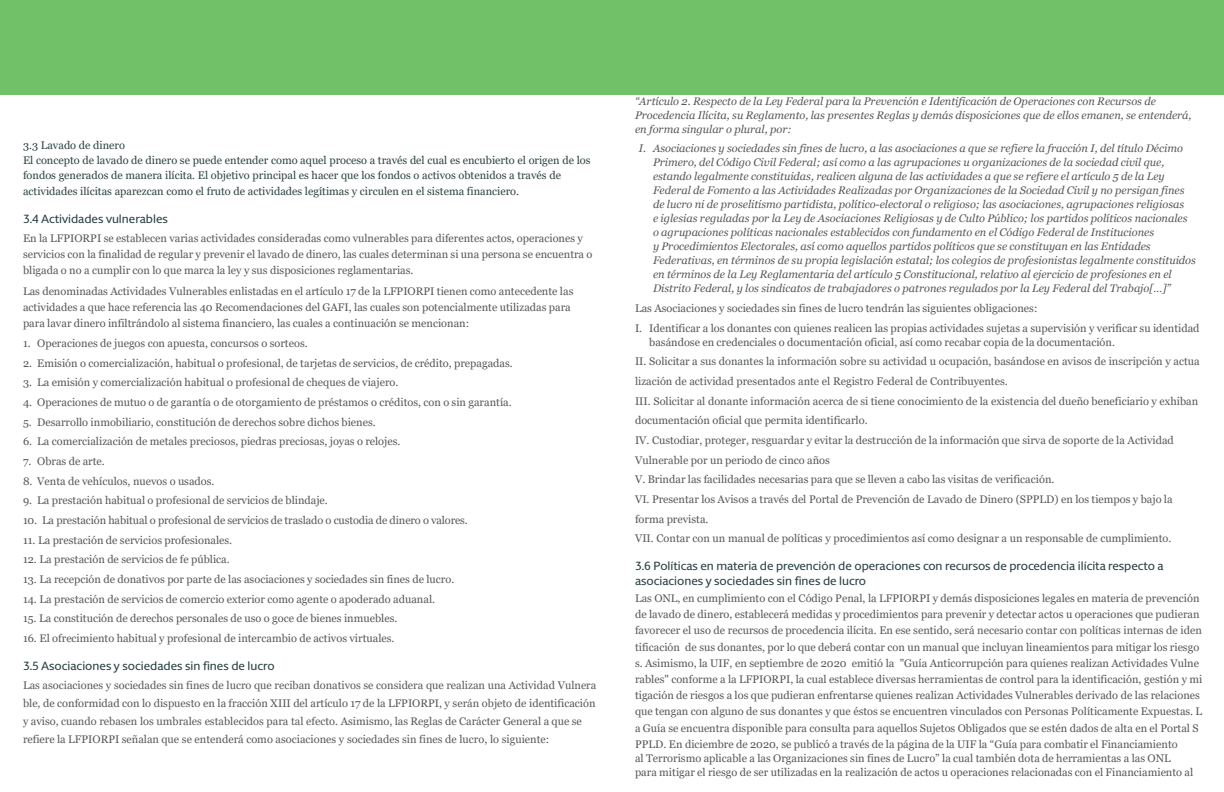
<style>
.page{position:relative;width:1224px;height:792px;background:#fff}
.page>*{position:absolute;margin:0;border:0;box-sizing:border-box;transform-origin:0 0}
.C_PIT_Body_copy{font:500 12px/15px "Berlingske Sans Round";color:#2b4244}
.C_PIT_Body_copy-2{font:11px/19.7px "Georgia";color:#57585a}
.C_PIT_Body_copy-3{font:italic 11px/14px "Georgia";color:#57585a}
.C_PIT_Body_copy-4{font:11px/18.2px "Georgia";color:#585b5b}
.C_PIT_Body_copy-5{font:11px/15.3px "Georgia";color:#2d4242}
.s1{color:#57585a}
.s2{color:#585b5b}
</style>
<div class="page">
<div style="left:0;top:1px;width:1224px;height:94px;background:#70c167"></div>
<p class="C_PIT_Body_copy-5" style="left:23px;top:138px;width:569px">3.3 Lavado de dinero<br>El concepto de lavado de dinero se puede entender como aquel proceso a través del cual es encubierto el origen de los fondos generados de manera ilícita. El objetivo principal es hacer que los fondos o activos obtenidos a través de actividades ilícitas aparezcan como el fruto de actividades legítimas y circulen en el sistema financiero.</p>
<p class="C_PIT_Body_copy" style="left:23px;top:211px;width:146px">3.4 Actividades vulnerables</p>
<p class="C_PIT_Body_copy-2" style="left:23px;top:230px;width:571px;line-height:16px">En la LFPIORPI se establecen varias actividades consideradas como vulnerables para diferentes actos, operaciones y servicios con la finalidad de regular y prevenir el lavado de dinero, las cuales determinan si una persona se encuentra o bligada o no a cumplir con lo que marca la ley y sus disposiciones reglamentarias.</p>
<p class="C_PIT_Body_copy-2" style="left:23px;top:284px;width:552px;line-height:16px">Las denominadas Actividades Vulnerables enlistadas en el artículo 17 de la LFPIORPI tienen como antecedente las actividades a que hace referencia las 40 Recomendaciones del GAFI, las cuales son potencialmente utilizadas para para lavar dinero infiltrándolo al sistema financiero, las cuales a continuación se mencionan:</p>
<p class="C_PIT_Body_copy-2" style="left:23px;top:334px;width:286px">1. Operaciones de juegos con apuesta, concursos o sorteos.</p>
<p class="C_PIT_Body_copy-2" style="left:23px;top:353px;width:491px">2. Emisión o comercialización, habitual o profesional, de tarjetas de servicios, de crédito, prepagadas.</p>
<p class="C_PIT_Body_copy-2" style="left:23px;top:373px;width:377px">3. La emisión y comercialización habitual o profesional de cheques de viajero.</p>
<p class="C_PIT_Body_copy-2" style="left:23px;top:393px;width:490px">4. Operaciones de mutuo o de garantía o de otorgamiento de préstamos o créditos, con o sin garantía.</p>
<p class="C_PIT_Body_copy-2" style="left:23px;top:412px;width:354px">5. Desarrollo inmobiliario, constitución de derechos sobre dichos bienes.</p>
<p class="C_PIT_Body_copy-2" style="left:23px;top:432px;width:379px">6. La comercialización de metales preciosos, piedras preciosas, joyas o relojes.</p>
<p class="C_PIT_Body_copy-2" style="left:23px;top:452px;width:83px">7. Obras de arte.</p>
<p class="C_PIT_Body_copy-2" style="left:23px;top:471px;width:193px">8. Venta de vehículos, nuevos o usados.</p>
<p class="C_PIT_Body_copy-2" style="left:23px;top:491px;width:306px">9. La prestación habitual o profesional de servicios de blindaje.</p>
<p class="C_PIT_Body_copy-2" style="left:23px;top:511px;width:446px">10. La prestación habitual o profesional de servicios de traslado o custodia de dinero o valores.</p>
<p class="C_PIT_Body_copy-2" style="left:23px;top:530px;width:211px">11. La prestación de servicios profesionales.</p>
<p class="C_PIT_Body_copy-2" style="left:23px;top:550px;width:208px">12. La prestación de servicios de fe pública.</p>
<p class="C_PIT_Body_copy-2" style="left:23px;top:570px;width:433px">13. La recepción de donativos por parte de las asociaciones y sociedades sin fines de lucro.</p>
<p class="C_PIT_Body_copy-2" style="left:23px;top:589px;width:414px">14. La prestación de servicios de comercio exterior como agente o apoderado aduanal.</p>
<p class="C_PIT_Body_copy-2" style="left:23px;top:609px;width:376px">15. La constitución de derechos personales de uso o goce de bienes inmuebles.</p>
<p class="C_PIT_Body_copy-2" style="left:23px;top:629px;width:373px">16. El ofrecimiento habitual y profesional de intercambio de activos virtuales.</p>
<p class="C_PIT_Body_copy" style="left:23px;top:658px;width:253px">3.5 Asociaciones y sociedades sin fines de lucro</p>
<p class="C_PIT_Body_copy-4" style="left:23px;top:676px;width:575px">Las asociaciones y sociedades sin fines de lucro que reciban donativos se considera que realizan una Actividad Vulnera ble, d<span class="s1">e conformidad con</span> lo dispuesto en <span class="s1">la fracción XIII</span> d<span class="s1">el artículo 17 de la LFPIORPI,</span> y serán objeto de <span class="s1">identificación y aviso,</span> cuando rebasen los umbrales establecidos para tal efecto. <span class="s1">Asimismo, las Reglas de Carácter General a que se refiere la LFPIORPI señalan</span> que se entenderá como asociaciones y sociedades sin fines de lucro, lo siguiente<span class="s1">:</span></p>
<p class="C_PIT_Body_copy-3" style="left:635px;top:94px;width:558px">“Artículo 2. Respecto de la Ley Federal para la Prevención e Identificación de Operaciones con Recursos de<br>Procedencia Ilícita, su Reglamento, las presentes Reglas y demás disposiciones que de ellos emanen, se entenderá, en forma singular o plural, por:</p>
<p class="C_PIT_Body_copy-3" style="left:653px;top:142px;width:544px;text-indent:-14px">I. Asociaciones y sociedades sin fines de lucro, a las asociaciones a que se refiere la fracción I, del título Décimo Primero, del Código Civil Federal; así como a las agrupaciones u organizaciones de la sociedad civil que, estando legalmente constituidas, realicen alguna de las actividades a que se refiere el artículo 5 de la Ley Federal de Fomento a las Actividades Realizadas por Organizaciones de la Sociedad Civil y no persigan fines de lucro ni de proselitismo partidista, político-electoral o religioso; las asociaciones, agrupaciones religiosas<br>e iglesias reguladas por la Ley de Asociaciones Religiosas y de Culto Público; los partidos políticos nacionales o agrupaciones políticas nacionales establecidos con fundamento en el Código Federal de Instituciones<br>y Procedimientos Electorales, así como aquellos partidos políticos que se constituyan en las Entidades Federativas, en términos de su propia legislación estatal; los colegios de profesionistas legalmente constituidos en términos de la Ley Reglamentaria del artículo 5 Constitucional, relativo al ejercicio de profesiones en el Distrito Federal, y los sindicatos de trabajadores o patrones regulados por la Ley Federal del Trabajo[…]”</p>
<p class="C_PIT_Body_copy-2" style="left:635px;top:299px;width:566px"><span class="s2">L</span>as Asociaciones y sociedades sin fines de lucro tendrán las siguientes obligaciones:<br>I. Identificar a los donantes con quienes realicen las propias actividades sujetas a supervisión y verificar su identidad</p>
<p class="C_PIT_Body_copy-2" style="left:635px;top:332px;width:566px;text-indent:14px">basándose en credenciales o documentación oficial, así como recabar copia de la documentación.<br>II. Solicitar a <span class="s2">sus donantes la información sobre su actividad u ocupación, basándose en avisos de inscripción y actua lización de actividad presentados ante el Registro Federal de Contribuyentes.<br>III. Solicitar al donante información acerca de</span> si tiene conocimiento de la existencia del dueño beneficiario y exhiban documentación oficial que permita identificarlo<span class="s2">.<br></span>I<span class="s2">V</span>. Custodiar, proteger, resguardar y evitar la destrucción de la información <span class="s2">que sirva de soporte de la Actividad Vulnerable</span> por un periodo de cinco años<br>V. Brindar las facilidades necesarias para que se lleven a cabo las visitas de verificación.<br>V<span class="s2">I</span>. Presentar los Avisos <span class="s2">a través del Portal de Prevención de Lavado de Dinero (SPPLD)</span> en los tiempos y bajo la forma prevista.<br><span class="s2">VII. Contar con un manual de políticas y procedimientos así como designar a un responsable de cumplimiento.</span></p>
<p class="C_PIT_Body_copy" style="left:635px;top:558px;width:530px">3.6 Políticas en materia de prevención de operaciones con recursos de procedencia ilícita respecto a asociaciones y sociedades sin fines de lucro</p>
<p class="C_PIT_Body_copy-2" style="left:635px;top:590px;width:569px;line-height:16.2px">Las ONL<span class="s2">,</span> en cumplimiento con <span class="s2">el Código Penal,</span> la LFPIORPI y demás disposiciones legales en materia de prevención de lavado de dinero<span class="s2">,</span> establecerá medidas y procedimientos para prevenir y detectar actos u operaciones que <span class="s2">pudieran favorecer el uso de</span> recursos de procedencia ilícita<span class="s2">.</span> En ese sentido, <span class="s2">será necesario contar con políticas internas de iden tificación de sus</span> donantes, por lo que deberá contar con un manual <span class="s2">que</span> incluyan lineamientos para mitigar los riesgo s. Asimismo, la UIF<span class="s2">, en septiembre de 2020 emitió la "</span>Guía Anticorrupción para quienes realizan Actividades Vulne rables<span class="s2">"</span> conforme a la LFPIORPI, la cual establece diversas herramientas de control para la identificación, gestión y mi tigación de riesgos a los que pudieran enfrentarse quienes realizan Actividades Vulnerables derivado de las relaciones que tengan con alguno de sus donantes y que éstos se encuentren vinculados con Personas Políticamente Expuestas. L a Guía se encuentra disponible para consulta <span class="s2">para</span> aquellos Sujetos Obligados que se estén dados de alta en el Portal S PPLD. <span class="s2">E</span>n diciembre de 2020, se publicó a través de la página de la UIF la “Guía para combatir el Financiamiento</p>
<p class="C_PIT_Body_copy-2" style="left:635px;top:751px;width:560px;line-height:14px">al Terrorismo aplicable a las Organizaciones sin fines de Lucro” la cual también dota de herramientas a las ONL para mitigar el riesgo de ser utilizadas en la realización de actos u operaciones relacionadas con el Financiamiento al</p>
</div>
